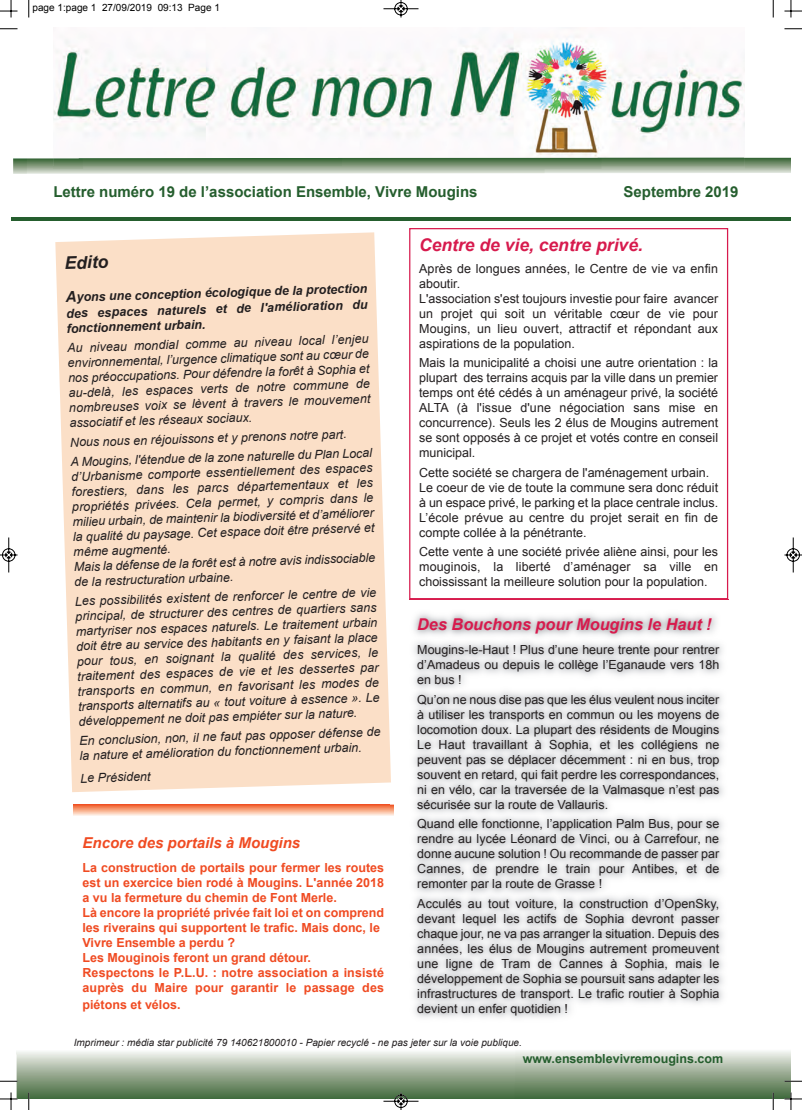
<style>
.page{position:relative;width:802px;height:1110px;background:#fff}
.page>*{position:absolute;margin:0;border:0;box-sizing:border-box;transform-origin:0 0}
.t1{font:italic 700 17.5px "Arial";color:#d71a4d}
.t2{font:italic 700 17.5px "Arial";color:#231f20}
.t3{font:italic 700 16.25px "Arial";color:#d71a4d}
.t4{font:700 15px "Arial";color:#255e2e}
.t5{font:italic 700 15px "Arial";color:#f04b22}
.t6{font:12.5px/15px "Arial";color:#231f20;text-align:justify}
.t7{font:italic 12.5px/15px "Arial";color:#231f20}
.t8{font:700 12.5px/15px "Arial";color:#f04b22}
.t9{font:italic 700 12.5px/16.1px "Arial";color:#231f20}
.t10{font:700 12.5px "Arial";color:#255e2e}
.t11{font:italic 10px "Arial";color:#231f20}
.t12{font:10px "Arial";color:#000}
.s1{font-size:15px}
.s2{font-weight:700}
</style>
<div class="page">
<img style="left:53px;top:34px;width:691px;height:123px">
<img style="left:13px;top:157px;width:778px;height:17px">
<img style="left:53px;top:157px;width:691px;height:9px">
<hr style="left:11px;top:218px;width:780px;height:3px;background:#255e2e">
<div style="left:55px;top:232px;width:335px;height:560px;background:#fbdfc7"></div>
<div style="left:409px;top:228px;width:319px;height:371px;border:1px solid #d71a4d"></div>
<img style="left:390px;top:599px;width:339px;height:420px">
<img style="left:390px;top:749px;width:1px;height:33px">
<img style="left:409px;top:599px;width:319px;height:1px">
<img style="left:74px;top:805px;width:316px;height:10px">
<svg style="left:390px;top:805px;width:3px;height:10px"></svg>
<img style="left:16px;top:1051px;width:775px;height:48px">
<svg style="left:28px;top:0;width:2px;height:18px"></svg>
<svg style="left:0;top:28px;width:18px;height:2px"></svg>
<svg style="left:773px;top:0;width:1px;height:18px"></svg>
<svg style="left:784px;top:28px;width:18px;height:2px"></svg>
<svg style="left:28px;top:1092px;width:2px;height:18px"></svg>
<svg style="left:0;top:1081px;width:18px;height:1px"></svg>
<svg style="left:773px;top:1092px;width:1px;height:18px"></svg>
<svg style="left:784px;top:1081px;width:18px;height:1px"></svg>
<svg style="left:0;top:0;width:17px;height:18px"></svg>
<svg style="left:784px;top:0;width:18px;height:18px"></svg>
<svg style="left:0;top:1092px;width:17px;height:18px"></svg>
<svg style="left:784px;top:1092px;width:18px;height:18px"></svg>
<svg style="left:383px;top:0;width:36px;height:18px"></svg>
<svg style="left:383px;top:1092px;width:36px;height:18px"></svg>
<svg style="left:0;top:537px;width:18px;height:36px"></svg>
<svg style="left:784px;top:537px;width:18px;height:36px"></svg>
<p class="t12" style="left:32px;top:2px;width:189px">page 1:page 1 27/09/2019 09:13 Page 1</p>
<p class="t4" style="left:53px;top:184px;width:426px">Lettre numéro 19 de l’association Ensemble, Vivre Mougins</p>
<p class="t4" style="left:623px;top:184px;width:117px">Septembre 2019</p>
<p class="t1" style="left:419px;top:235px;width:225px">Centre de vie, centre privé.</p>
<p class="t6" style="left:419px;top:261px;width:300px;text-align:left">Après de longues années, le Centre de vie va enfin aboutir.<br>L'association s'est toujours investie pour faire avancer un projet qui soit un véritable cœur de vie pour Mougins, un lieu ouvert, attractif et répondant aux aspirations de la population.</p>
<p class="t6" style="left:419px;top:355px;width:300px">Mais la municipalité a choisi une autre orientation : la plupart des terrains acquis par la ville dans un premier temps ont été cédés à un aménageur privé, la société ALTA (à l'issue d'une négociation sans mise en concurrence). Seuls les 2 élus de Mougins autrement se sont opposés à ce projet et votés contre en conseil municipal.</p>
<p class="t6" style="left:419px;top:465px;width:300px;text-align:left">Cette société se chargera de l'aménagement urbain.<br>Le coeur de vie de toute la commune sera donc réduit à un espace privé, le parking et la place centrale inclus.<br>L’école prévue au centre du projet serait en fin de compte collée à la pénétrante.</p>
<p class="t6" style="left:419px;top:544px;width:300px">Cette vente à une société privée aliène ainsi, pour les mouginois, la liberté d’aménager sa ville en choississant la meilleure solution pour la population.</p>
<p class="t3" style="left:417px;top:615px;width:296px">Des Bouchons pour Mougins le Haut !</p>
<p class="t6" style="left:417px;top:642px;width:304px">Mougins-le-Haut ! Plus d’une heure trente pour rentrer d’Amadeus ou depuis le collège l’Eganaude vers 18h en bus !</p>
<p class="t6" style="left:417px;top:692px;width:304px">Qu’on ne nous dise pas que les élus veulent nous inciter à utiliser les transports en commun ou les moyens de locomotion doux. La plupart des résidents de Mougins Le Haut travaillant à Sophia, et les collégiens ne peuvent pas se déplacer décemment : ni en bus, trop souvent en retard, qui fait perdre les correspondances, ni en vélo, car la traversée de la Valmasque n’est pas sécurisée sur la route de Vallauris.</p>
<p class="t6" style="left:417px;top:816px;width:304px">Quand elle fonctionne, l’application Palm Bus, pour se rendre au lycée Léonard de Vinci, ou à Carrefour, ne donne aucune solution ! Ou recommande de passer par Cannes, de prendre le train pour Antibes, et de remonter par la route de Grasse !</p>
<p class="t6" style="left:417px;top:896px;width:304px">Acculés au tout voiture, la construction d’OpenSky, devant lequel les actifs de Sophia devront passer chaque jour, ne va pas arranger la situation. Depuis des années, les élus de Mougins autrement promeuvent une ligne de Tram de Cannes à Sophia, mais le développement de Sophia se poursuit sans adapter les infrastructures de transport. Le trafic routier à Sophia devient un enfer quotidien !</p>
<p class="t10" style="left:523px;top:1051px;width:202px">www.ensemblevivremougins.com</p>
<p class="t2" style="left:64px;top:253px;width:45px;rotate:-2deg">Edito</p>
<p class="t9" style="left:65px;top:290px;width:303px;rotate:-2deg"><span class="s1">A</span>yons une conception écologique de la protection des espaces naturels et de l'amélioration du</p>
<p class="t7" style="left:66px;top:319px;width:303px;line-height:19.9px;rotate:-2deg"><span class="s2">fonctionnement urbain.<br></span>Au niveau mondial comme au niveau local l’enjeu</p>
<p class="t7" style="left:67px;top:356px;width:303px;text-align:justify;rotate:-2deg">environnemental, l’urgence climatique sont au cœur de nos préoccupations. Pour défendre la forêt à Sophia et au-delà, les espaces verts de notre commune de nombreuses voix se lèvent à travers le mouvement associatif et les réseaux sociaux.</p>
<p class="t7" style="left:70px;top:433px;width:303px;line-height:19.5px;rotate:-2deg">Nous nous en réjouissons et y prenons notre part.<br>A Mougins, l'étendue de la zone naturelle du Plan Local</p>
<p class="t7" style="left:70px;top:470px;width:303px;rotate:-2deg">d’Urbanisme comporte essentiellement des espaces forestiers, dans les parcs départementaux et les propriétés privées. Cela permet, y compris dans le milieu urbain, de maintenir la biodiversité et d’améliorer la qualité du paysage. Cet espace doit être préservé et même augmenté.<br>Mais la défense de la forêt est à notre avis indissociable de la restructuration urbaine.</p>
<p class="t7" style="left:74px;top:594px;width:303px;text-align:justify;rotate:-2deg">Les possibilités existent de renforcer le centre de vie principal, de structurer des centres de quartiers sans martyriser nos espaces naturels. Le traitement urbain doit être au service des habitants en y faisant la place pour tous, en soignant la qualité des services, le traitement des espaces de vie et les dessertes par transports en commun, en favorisant les modes de transports alternatifs au « tout voiture à essence ». Le développement ne doit pas empiéter sur la nature.</p>
<p class="t7" style="left:79px;top:734px;width:303px;rotate:-2deg">En conclusion, non, il ne faut pas opposer défense de la nature et amélioration du fonctionnement urbain.</p>
<p class="t7" style="left:80px;top:771px;width:72px;rotate:-2deg">Le Président</p>
<p class="t5" style="left:82px;top:835px;width:219px">Encore des portails à Mougins</p>
<p class="t8" style="left:82px;top:860px;width:303px">La construction de portails pour fermer les routes est un exercice bien rodé à Mougins. L'année 2018 a vu la fermeture du chemin de Font Merle.<br>Là encore la propriété privée fait loi et on comprend les riverains qui supportent le trafic. Mais donc, le Vivre Ensemble a perdu ?<br>Les Mouginois feront un grand détour.<br>Respectons le P.L.U. : notre association a insisté auprès du Maire pour garantir le passage des</p>
<p class="t8" style="left:82px;top:997px;width:99px">piétons et vélos.</p>
<p class="t11" style="left:74px;top:1037px;width:449px">Imprimeur : média star publicité 79 140621800010 - Papier recyclé - ne pas jeter sur la voie publique.</p>
</div>
